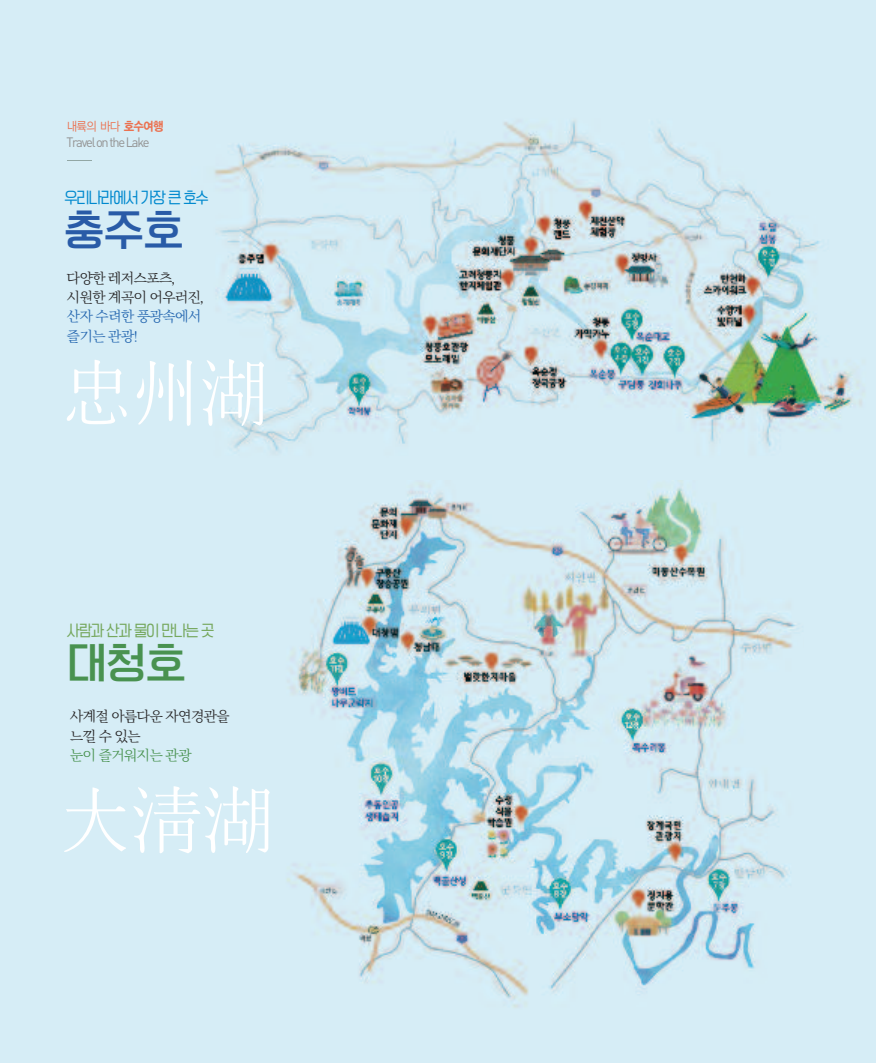
<style>
.page{position:relative;width:876px;height:1063px;background:#fff}
.page>*{position:absolute;margin:0;border:0;box-sizing:border-box;transform-origin:0 0}
.t1{font:76.8px "YDVY Mj O11";letter-spacing:.05em;color:#fff;scale:.9 1}
.t2{font:76.8px "YDVY Mj O11";letter-spacing:.05em;color:#fff;scale:.95 1}
.t3{font:40.5px "OT Omni Gothic B";color:#295ba7}
.t4{font:40.5px "OT Omni Gothic B";color:#499250}
.t5{font:15px/19.2px "Jeju Myeongjo OTF";letter-spacing:-.07em;color:#272627}
.t6{font:15px/19.2px "Jeju Myeongjo OTF";letter-spacing:-.07em;color:#2567b0}
.t7{font:15px "OT Omni Gothic M";letter-spacing:-.075em;color:#0089ce;scale:.9 1}
.t8{font:15px "OT Omni Gothic M";letter-spacing:-.075em;color:#76a85e;scale:.9 1}
.t9{font:15px "Jeju Myeongjo OTF";letter-spacing:-.07em;color:#499250}
.t10{font:13.5px "Dinreg";letter-spacing:-.1em;color:#939393;scale:.95 1}
.t11{font:12.45px "YGO12";color:#eb7150;scale:.9 1}
.s1{font-family:"YGO15"}
</style>
<div class="page">
<img style="left:0;top:0;width:876px;height:1063px">
<img style="left:264px;top:480px;width:540px;height:540px">
<svg style="left:68px;top:160px;width:24px;height:1px"></svg>
<p class="t11" style="left:66px;top:119px;width:110px">내륙의 바다 <span class="s1">호수여행</span></p>
<p class="t10" style="left:66px;top:133px;width:89px">TravelontheLake</p>
<p class="t7" style="left:64px;top:190px;width:162px">우리나라에서 가장 큰 호수</p>
<h2 class="t3" style="left:64px;top:210px;width:121px">충주호</h2>
<p class="t5" style="left:67px;top:269px;width:139px">다양한 레저스포츠, 시원한 계곡이 어우러진,</p>
<p class="t6" style="left:67px;top:307px;width:136px">산자 수려한 풍광속에서 즐기는 관광!</p>
<h1 class="t1" style="left:64px;top:346px;width:226px">忠州湖</h1>
<p class="t8" style="left:67px;top:623px;width:165px">사람과 산과 물이 만나는 곳</p>
<h2 class="t4" style="left:67px;top:643px;width:121px">대청호</h2>
<p class="t5" style="left:70px;top:707px;width:162px">사계절 아름다운 자연경관을 느낄수있는</p>
<p class="t9" style="left:70px;top:747px;width:124px">눈이 즐거워지는 관광</p>
<h1 class="t2" style="left:61px;top:773px;width:224px">大淸湖</h1>
</div>
